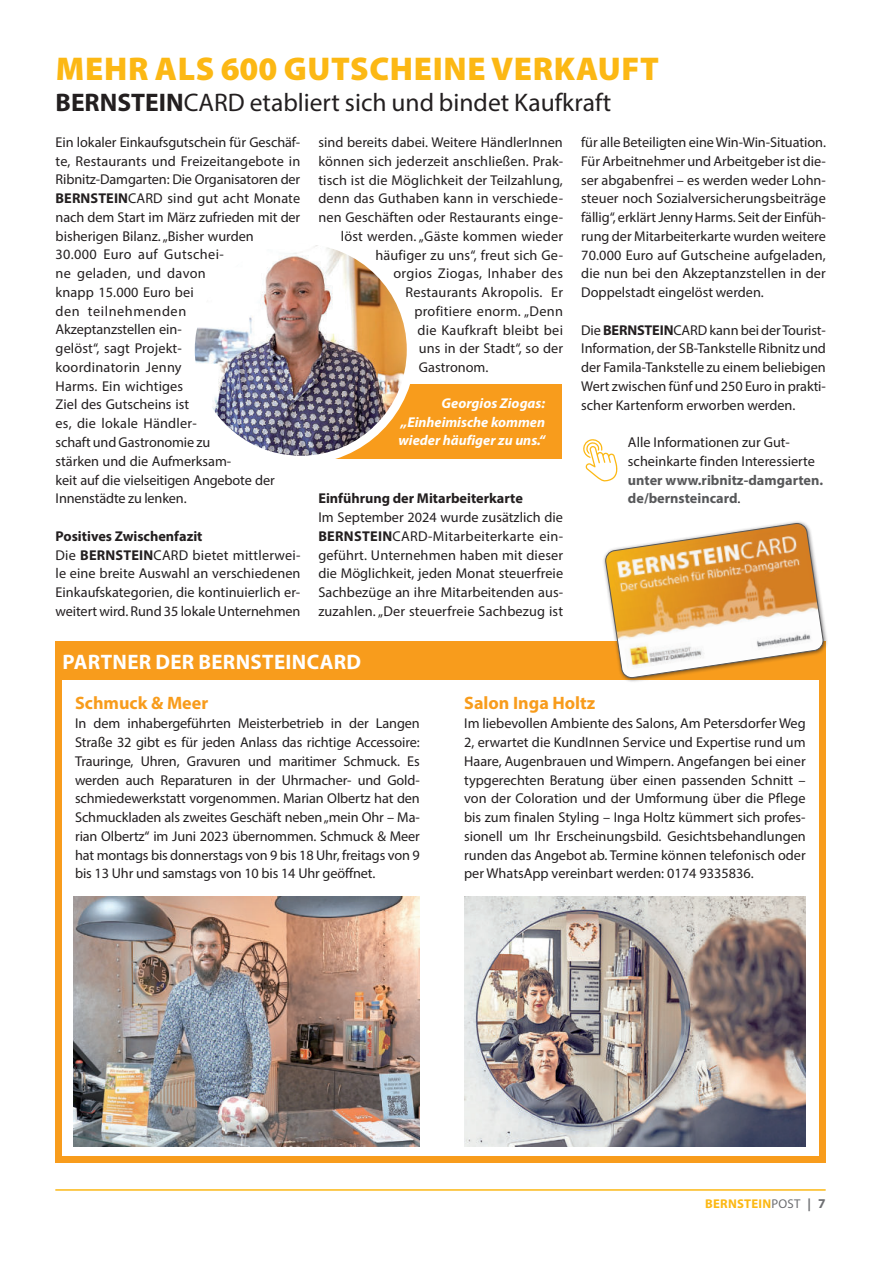
<style>
.page{position:relative;width:881px;height:1263px;background:#fff}
.page>*{position:absolute;margin:0;border:0;box-sizing:border-box;transform-origin:0 0}
.t1{font:900 33px "Myriad Pro";letter-spacing:.02em;color:#fcb814}
.t2{font:25.5px "Myriad Pro";color:#231f20}
.t3{font:700 21px "Myriad Pro";letter-spacing:.015em;color:#fff}
.t4{font:700 18px "Myriad Pro";color:#f89c1c}
.t5{font:14.25px/18.8px "Myriad Pro";color:#231f20;text-align:justify}
.t6{font:italic 700 14.25px/18.8px "Myriad Pro";color:#fff;text-align:justify}
.t7{font:700 14.25px/18.8px "Myriad Pro";color:#57585a}
.t8{font:14.25px "Myriad Pro";letter-spacing:.02em;color:#231f20}
.t9{font:700 14.25px "Myriad Pro";color:#231f20}
.t10{font:14.25px "Myriad Pro";letter-spacing:.025em;color:#231f20}
.t11{font:700 12.75px "Myriad Pro";letter-spacing:.02em;color:#fcb814}
.s1{font-weight:700}
.s2{font-weight:400;color:#231f20}
.s3{font-weight:400;color:#6d6e71}
.s4{color:#6d6e71}
.s5{font-size:13.5px;color:#6d6e71}
</style>
<div class="page">
<hr style="left:55px;top:1189px;width:770px;height:2px;background:#fcb814">
<div style="left:295px;top:384px;width:267px;height:74px;background:#f89c1c"></div>
<img style="left:190px;top:240px;width:221px;height:220px;border-radius:110px">
<div style="left:186px;top:235px;width:229px;height:229px;border:9px solid #fff;border-radius:50%"></div>
<svg style="left:583px;top:439px;width:35px;height:43px"></svg>
<div style="left:55px;top:641px;width:770px;height:522px;background:#f89c1c"></div>
<div style="left:62px;top:680px;width:756px;height:476px;background:#fff"></div>
<img style="left:73px;top:897px;width:346px;height:250px">
<div style="left:601px;top:520px;width:227px;height:163px;background:#231f20;opacity:.75"></div>
<svg style="left:604px;top:523px;width:219px;height:155px"></svg>
<img style="left:464px;top:897px;width:341px;height:250px">
<h1 class="t1" style="left:56px;top:52px;width:604px">MEHR ALS 600 GUTSCHEINE VERKAUFT</h1>
<h2 class="t2" style="left:56px;top:90px;width:557px"><span class="s1">BERNSTEIN</span>CARD etabliert sich und bindet Kaufkraft</h2>
<p class="t5" style="left:56px;top:133px;width:246px;text-align:left">Ein lokaler Einkaufsgutschein für Geschäf&shy;te, Restaurants und Freizeitangebote in<br>Ribnitz-Damgarten: Die Organisatoren der<br><span class="s1">BERNSTEIN</span>CARD sind gut acht Monate nach dem Start im März zufrieden mit der bisherigen Bilanz. „Bisher wurden<br>30.000 Euro auf Gutschei-<br>ne geladen, und davon<br>knapp 15.000 Euro bei<br>den teilnehmenden<br>Akzeptanzstellen ein-<br>gelöst“, sagt Projekt-<br>koordinatorin Jenny<br>Harms. Ein wichtiges<br>Ziel des Gutscheins ist<br>es, die lokale Händler-<br>schaft und Gastronomie zu<br>stärken und die Aufmerksam-<br>keit auf die vielseitigen Angebote der<br>Innenstädte zu lenken.</p>
<p class="t5" style="left:56px;top:527px;width:246px;text-align:left"><span class="s1">Positives Zwischenfazit<br></span>Die <span class="s1">BERNSTEIN</span>CARD bietet mittlerwei&shy;le eine breite Auswahl an verschiedenen Einkaufskategorien, die kontinuierlich er&shy;weitert wird. Rund 35 lokale Unternehmen</p>
<p class="t5" style="left:581px;top:134px;width:246px">für alle Beteiligten eine Win-Win-Situation.<br>Für Arbeitnehmer und Arbeitgeber ist die&shy;ser abgabenfrei – es werden weder Lohn&shy;steuer noch Sozialversicherungsbeiträge fällig“, erklärt Jenny Harms. Seit der Einfüh&shy;rung der Mitarbeiterkarte wurden weitere 70.000 Euro auf Gutscheine aufgeladen, die nun bei den Akzeptanzstellen in der Doppelstadt eingelöst werden.</p>
<p class="t5" style="left:581px;top:321px;width:246px">Die <span class="s1">BERNSTEIN</span>CARD kann bei der Tourist-Information, der SB-Tankstelle Ribnitz und der Famila-Tankstelle zu einem beliebigen Wert zwischen fünf und 250 Euro in prakti&shy;scher Kartenform erworben werden.</p>
<p class="t5" style="left:627px;top:434px;width:188px">Alle Informationen zur Gut&shy;scheinkarte finden Interessierte</p>
<p class="t7" style="left:627px;top:471px;width:196px">unter www.ribnitz-damgarten. de/bernsteincard<span class="s2">.</span></p>
<p class="t5" style="left:318px;top:134px;width:246px">sind bereits dabei. Weitere HändlerInnen</p>
<p class="t5" style="left:318px;top:152px;width:246px">können sich jederzeit anschließen. Prak-</p>
<p class="t5" style="left:318px;top:171px;width:246px">tisch ist die Möglichkeit der Teilzahlung,</p>
<p class="t5" style="left:318px;top:190px;width:246px">denn das Guthaben kann in verschiede-</p>
<p class="t5" style="left:318px;top:209px;width:246px">nen Geschäften oder Restaurants einge-</p>
<p class="t5" style="left:341px;top:227px;width:224px">löst werden. „Gäste kommen wieder</p>
<p class="t5" style="left:375px;top:246px;width:189px">häufiger zu uns“, freut sich Ge-</p>
<p class="t10" style="left:393px;top:267px;width:171px">orgios Ziogas, Inhaber des</p>
<p class="t5" style="left:405px;top:284px;width:159px">Restaurants Akropolis. Er</p>
<p class="t8" style="left:414px;top:304px;width:150px">profitiere enorm. „Denn</p>
<p class="t8" style="left:417px;top:323px;width:147px">die Kaufkraft bleibt bei</p>
<p class="t5" style="left:419px;top:340px;width:145px">uns in der Stadt“, so der</p>
<p class="t5" style="left:419px;top:359px;width:71px">Gastronom.</p>
<p class="t6" style="left:398px;top:395px;width:148px;text-indent:43px">Georgios Ziogas: „Einheimische kommen wieder häufiger zu uns.“</p>
<p class="t9" style="left:318px;top:491px;width:206px">Einführung der Mitarbeiterkarte</p>
<p class="t5" style="left:318px;top:509px;width:246px">Im September 2024 wurde zusätzlich die <span class="s1">BERNSTEIN</span>CARD-Mitarbeiterkarte ein&shy;geführt. Unternehmen haben mit dieser die Möglichkeit, jeden Monat steuerfreie Sachbezüge an ihre Mitarbeitenden aus&shy;zuzahlen. „Der steuerfreie Sachbezug ist</p>
<h3 class="t3" style="left:62px;top:651px;width:300px">PARTNER DER BERNSTEINCARD</h3>
<p class="t4" style="left:75px;top:694px;width:134px">Schmuck &amp; Meer</p>
<p class="t5" style="left:75px;top:715px;width:346px">In dem inhabergeführten Meisterbetrieb in der Langen Straße 32 gibt es für jeden Anlass das richtige Accessoire:<br>Trauringe, Uhren, Gravuren und maritimer Schmuck. Es werden auch Reparaturen in der Uhrmacher- und Gold&shy;schmiedewerkstatt vorgenommen. Marian Olbertz hat den Schmuckladen als zweites Geschäft neben „mein Ohr – Ma&shy;rian Olbertz“ im Juni 2023 übernommen. Schmuck &amp; Meer hat montags bis donnerstags von 9 bis 18 Uhr, freitags von 9 bis 13 Uhr und samstags von 10 bis 14 Uhr geöffnet.</p>
<p class="t4" style="left:464px;top:694px;width:133px">Salon Inga Holtz</p>
<p class="t5" style="left:464px;top:715px;width:343px">Im liebevollen Ambiente des Salons, Am Petersdorfer Weg 2, erwartet die KundInnen Service und Expertise rund um Haare, Augenbrauen und Wimpern. Angefangen bei einer typgerechten Beratung über einen passenden Schnitt – von der Coloration und der Umformung über die Pflege bis zum finalen Styling – Inga Holtz kümmert sich profes&shy;sionell um Ihr Erscheinungsbild. Gesichtsbehandlungen runden das Angebot ab. Termine können telefonisch oder per WhatsApp vereinbart werden: 0174 9335836.</p>
<p class="t11" style="left:705px;top:1197px;width:122px">BERNSTEIN<span class="s3">POST</span> <span class="s4">|</span> <span class="s5">7</span></p>
</div>
